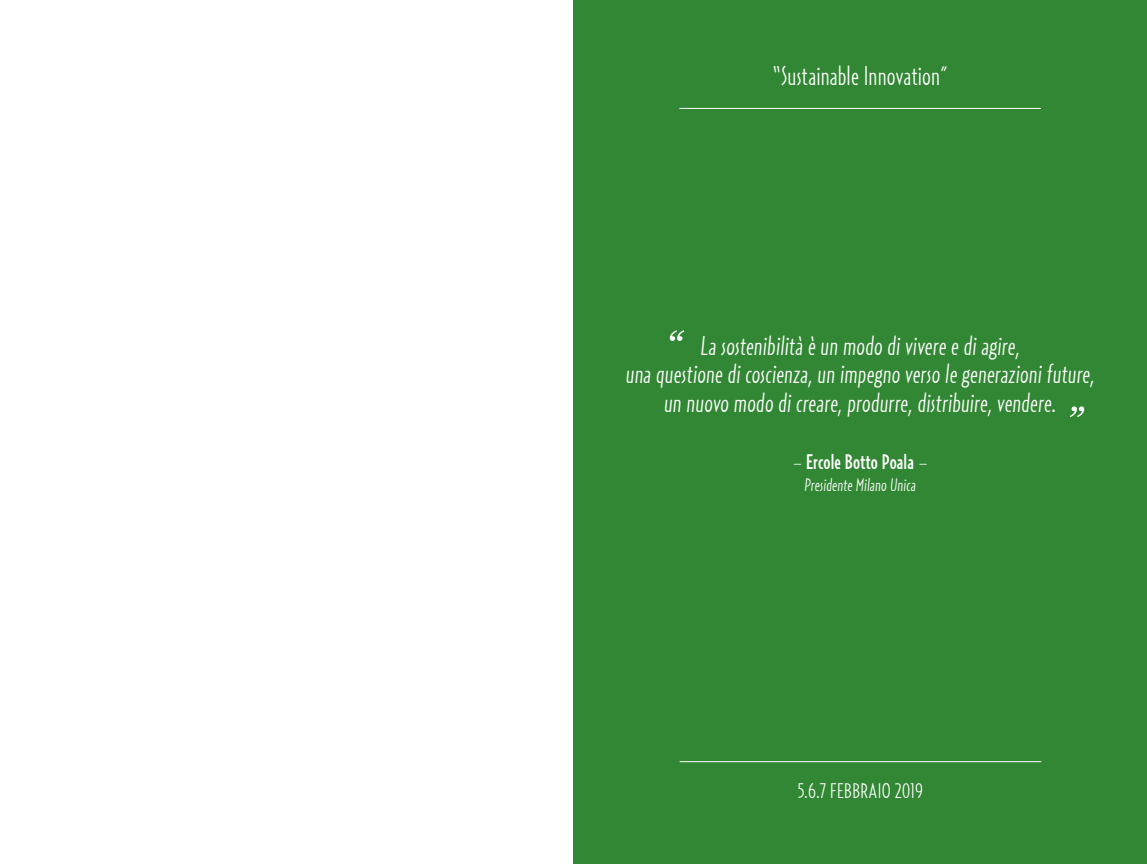
<style>
.page{position:relative;width:1147px;height:864px;background:#fff}
.page>*{position:absolute;margin:0;border:0;box-sizing:border-box;transform-origin:0 0}
.t1{font:italic 300 27px/28.5px "Milano Unica";letter-spacing:.015em;color:#fff;text-align:center}
.t2{font:300 27px "Milano Unica";letter-spacing:.015em;color:#fff}
.t3{font:21px "Milano Unica";letter-spacing:.015em;color:#fff}
.t4{font:300 21px "Milano Unica";letter-spacing:.035em;color:#fff}
.t5{font:italic 300 18px "Milano Unica";letter-spacing:.015em;color:#fff}
.s1{font-weight:300;font-size:16.5px}
</style>
<div class="page">
<div style="left:573px;top:0;width:573px;height:864px;background:#328734"></div>
<hr style="left:679px;top:108px;width:361px;height:1px;background:#fff">
<hr style="left:679px;top:761px;width:362px;height:1px;background:#fff">
<svg style="left:669px;top:330px;width:15px;height:11px"></svg>
<svg style="left:1070px;top:406px;width:14px;height:11px"></svg>
<p class="t2" style="left:772px;top:60px;width:177px">“Sustainable Innovation˝</p>
<p class="t1" style="left:625px;top:331px;width:470px">La sostenibilità è un modo di vivere e di agire,<br>una questione di coscienza, un impegno verso le generazioni future, un nuovo modo di creare, produrre, distribuire, vendere.</p>
<p class="t3" style="left:792px;top:449px;width:138px"><span class="s1">-</span>Ercole Botto Poala <span class="s1">-</span></p>
<p class="t5" style="left:804px;top:475px;width:113px">Presidente Milano Unica</p>
<p class="t4" style="left:797px;top:778px;width:126px">5.6.7 FEBBRAIO 2019</p>
</div>
